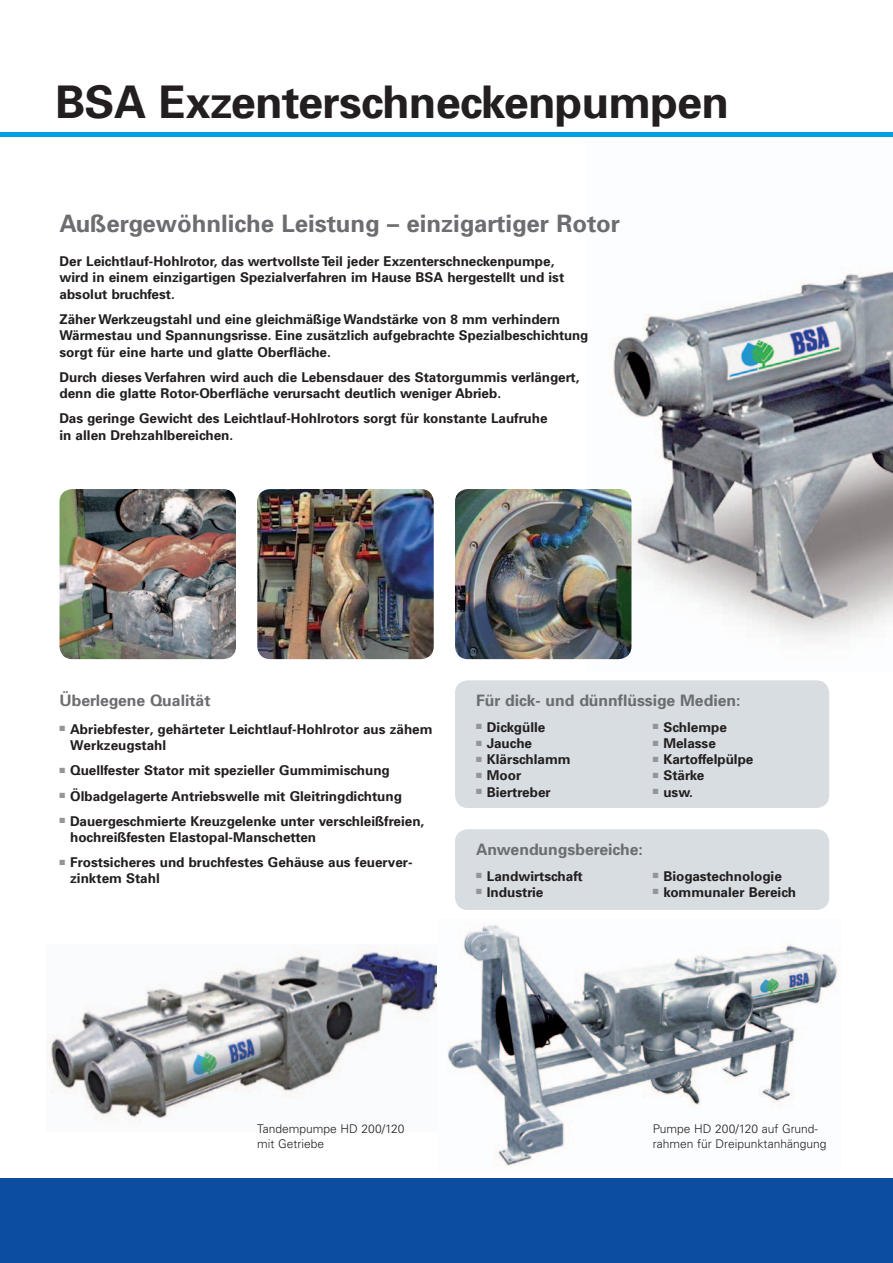
<style>
.page{position:relative;width:893px;height:1263px;background:#fff}
.page>*{position:absolute;margin:0;border:0;box-sizing:border-box;transform-origin:0 0}
.t1{font:700 45px "Univers";letter-spacing:-.015em;color:#231f20}
.t2{font:700 24px "Univers";color:#6c6d70}
.t3{font:700 15.75px "Univers";color:#6c6d70}
.t4{font:700 13.5px/16.2px "Univers";color:#231f20}
.t5{font:300 12px/14.4px "Univers";color:#231f20}
</style>
<div class="page">
<hr style="left:0;top:133px;width:893px;height:4px;background:#00a1e3">
<div style="left:0;top:1178px;width:893px;height:85px;background:#0d4da1"></div>
<img style="left:47px;top:966px;width:237px;height:156px">
<img style="left:284px;top:949px;width:153px;height:149px">
<img style="left:447px;top:924px;width:391px;height:242px">
<img style="left:587px;top:271px;width:306px;height:389px">
<img style="left:60px;top:489px;width:176px;height:170px;border-radius:13px">
<img style="left:257px;top:489px;width:177px;height:170px;border-radius:13px">
<img style="left:455px;top:489px;width:176px;height:170px;border-radius:13px">
<div style="left:455px;top:680px;width:374px;height:128px;background:#d7dde1;border-radius:13px"></div>
<div style="left:455px;top:829px;width:374px;height:81px;background:#d7dde1;border-radius:13px"></div>
<h1 class="t1" style="left:55px;top:85px;width:675px">BSA Exzenterschneckenpumpen</h1>
<h2 class="t2" style="left:60px;top:215px;width:562px">Außergewöhnliche Leistung – einzigartiger Rotor</h2>
<p class="t4" style="left:60px;top:255px;width:506px">Der Leichtlauf-Hohlrotor, das wertvollste Teil jeder Exzenter schnecken pumpe, wird in einem einzigartigen Spezialverfahren im Hause BSA hergestellt und ist absolut bruchfest.</p>
<p class="t4" style="left:60px;top:312px;width:530px">Zäher Werkzeugstahl und eine gleichmäßige Wandstärke von 8 mm verhindern<br>Wärmestau und Spannungsrisse. Eine zusätzlich aufgebrachte Spezial beschich tung sorgt für eine harte und glatte Oberfläche.</p>
<p class="t4" style="left:60px;top:370px;width:522px">Durch dieses Verfahren wird auch die Lebensdauer des Statorgummis verlängert, denn die glatte Rotor-Oberfläche verursacht deutlich weniger Abrieb.</p>
<p class="t4" style="left:60px;top:412px;width:489px">Das geringe Gewicht des Leichtlauf-Hohlrotors sorgt für konstante Laufruhe in allen Drehzahlbereichen.</p>
<p class="t3" style="left:60px;top:695px;width:152px">Überlegene Qualität</p>
<p class="t4" style="left:70px;top:722px;width:364px;text-indent:-11px"><sup>■</sup> Abriebfester, gehärteter Leichtlauf-Hohlrotor aus zähem<br>Werkzeugstahl</p>
<p class="t4" style="left:60px;top:764px;width:332px"><sup>■</sup> Quellfester Stator mit spezieller Gummimischung</p>
<p class="t4" style="left:60px;top:789px;width:344px"><sup>■</sup> Ölbadgelagerte Antriebswelle mit Gleitringdichtung</p>
<p class="t4" style="left:70px;top:814px;width:356px;text-indent:-11px"><sup>■</sup> Dauergeschmierte Kreuzgelenke unter verschleißfreien, hochreißfesten Elastopal-Manschetten</p>
<p class="t4" style="left:70px;top:855px;width:344px;text-indent:-11px"><sup>■</sup> Frostsicheres und bruchfestes Gehäuse aus feuerver&shy;zinktem Stahl</p>
<p class="t3" style="left:476px;top:695px;width:266px">Für dick- und dünnflüssige Medien:</p>
<p class="t4" style="left:476px;top:720px;width:71px"><sup>■</sup> Dickgülle</p>
<p class="t4" style="left:476px;top:736px;width:57px"><sup>■</sup> Jauche</p>
<p class="t4" style="left:476px;top:753px;width:96px"><sup>■</sup> Klärschlamm</p>
<p class="t4" style="left:476px;top:769px;width:47px"><sup>■</sup> Moor</p>
<p class="t4" style="left:476px;top:785px;width:76px"><sup>■</sup> Biertreber</p>
<p class="t4" style="left:653px;top:720px;width:76px"><sup>■</sup> Schlempe</p>
<p class="t4" style="left:653px;top:736px;width:65px"><sup>■</sup> Melasse</p>
<p class="t4" style="left:653px;top:753px;width:102px"><sup>■</sup> Kartoffelpülpe</p>
<p class="t4" style="left:653px;top:769px;width:53px"><sup>■</sup> Stärke</p>
<p class="t4" style="left:653px;top:785px;width:42px"><sup>■</sup> usw.</p>
<p class="t3" style="left:476px;top:843px;width:168px">Anwendungsbereiche:</p>
<p class="t4" style="left:476px;top:869px;width:108px"><sup>■</sup> Landwirtschaft</p>
<p class="t4" style="left:476px;top:885px;width:69px"><sup>■</sup> Industrie</p>
<p class="t4" style="left:653px;top:869px;width:131px"><sup>■</sup> Biogastechnologie</p>
<p class="t4" style="left:653px;top:885px;width:145px"><sup>■</sup> kommunaler Bereich</p>
<p class="t5" style="left:257px;top:1123px;width:149px">Tandempumpe HD 200/120 mit Getriebe</p>
<p class="t5" style="left:653px;top:1123px;width:175px">Pumpe HD 200/120 auf Grund&shy;rahmen für Dreipunktanhängung</p>
</div>
